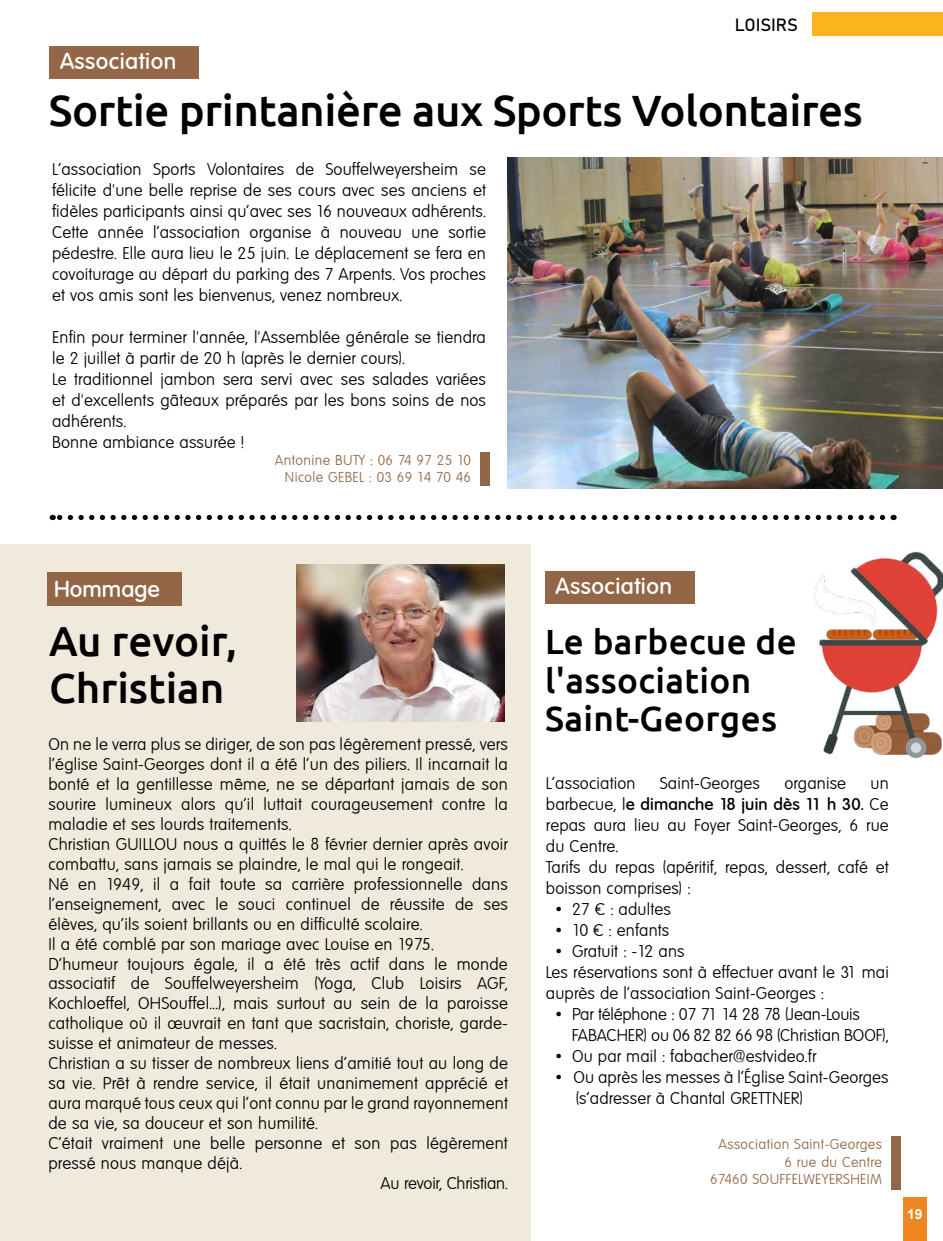
<style>
.page{position:relative;width:943px;height:1241px;background:#fff}
.page>*{position:absolute;margin:0;border:0;box-sizing:border-box;transform-origin:0 0}
.t1{font:500 43.75px "Ubuntu";letter-spacing:-.01em;color:#000}
.t2{font:500 42px/47.2px "Ubuntu";color:#000}
.t3{font:500 35px/38.5px "Ubuntu";letter-spacing:.01em;color:#000}
.t4{font:22.75px "Elementary SF Bold";letter-spacing:.02em;color:#fff}
.t5{font:22.75px "Elementary SF Bold";color:#fff}
.t6{font:17.5px "Bahnschrift";letter-spacing:-.01em;color:#020203}
.t7{font:16.62px/21px "Elementary SF";letter-spacing:.015em;color:#000}
.t8{font:16.62px/21px "Elementary SF";letter-spacing:-.01em;color:#000}
.t9{font:16.62px "Elementary SF Bold";letter-spacing:.01em;color:#000}
.t10{font:14px/17.5px "Elementary SF";letter-spacing:.03em;color:#926646;text-align:right}
.t11{font:700 14px "Arial";color:#fff}
.s1{font-family:"Elementary SF"}
.s2{font-family:"Elementary SF Bold"}
</style>
<div class="page">
<img style="left:814px;top:551px;width:129px;height:208px">
<div style="left:0;top:544px;width:530px;height:696px;background:#efeadc"></div>
<div style="left:902px;top:1197px;width:24px;height:43px;background:#ef8620"></div>
<div style="left:812px;top:12px;width:131px;height:23px;background:#fab51d"></div>
<div style="left:47px;top:571px;width:135px;height:34px;background:#926646"></div>
<div style="left:545px;top:570px;width:149px;height:33px;background:#926646"></div>
<div style="left:50px;top:46px;width:149px;height:32px;background:#926646"></div>
<img style="left:507px;top:157px;width:436px;height:331px">
<img style="left:296px;top:564px;width:209px;height:157px">
<div style="left:890px;top:1135px;width:10px;height:54px;background:#926646"></div>
<div style="left:480px;top:452px;width:9px;height:34px;background:#926646"></div>
<svg style="left:52px;top:514px;width:830px;height:6px"></svg>
<h3 class="t4" style="left:60px;top:48px;width:118px">Association</h3>
<p class="t6" style="left:735px;top:14px;width:64px">LOISIRS</p>
<h1 class="t1" style="left:49px;top:82px;width:815px">Sortie printanière aux Sports Volontaires</h1>
<p class="t7" style="left:52px;top:159px;width:435px;text-align:justify">L’association Sports Volontaires de Souffelweyersheim se félicite d'une belle reprise de ses cours avec ses anciens et fidèles participants ainsi qu’avec ses 16 nouveaux adhérents.<br>Cette année l’association organise à nouveau une sortie pédestre. Elle aura lieu le 25 juin. Le déplacement se fera en covoiturage au départ du parking des 7 Arpents. Vos proches et vos amis sont les bienvenus, venez nombreux.</p>
<p class="t7" style="left:52px;top:327px;width:435px">Enfin pour terminer l'année, l'Assemblée générale se tiendra le 2 juillet à partir de 20 h (après le dernier cours).<br>Le traditionnel jambon sera servi avec ses salades variées et d'excellents gâteaux préparés par les bons soins de nos adhérents.<br>Bonne ambiance assurée !</p>
<p class="t10" style="left:275px;top:451px;width:198px">Antonine BUTY : 06 74 97 25 10<br>Nicole GEBEL : 03 69 14 70 46</p>
<h3 class="t5" style="left:54px;top:575px;width:107px">Hommage</h3>
<h2 class="t2" style="left:49px;top:615px;width:189px">Au revoir,<br>Christian</h2>
<p class="t7" style="left:48px;top:733px;width:461px">On ne le verra plus se diriger, de son pas légèrement pressé, vers</p>
<p class="t7" style="left:48px;top:753px;width:461px">l’église Saint-Georges dont il a été l’un des piliers. Il incarnait la</p>
<p class="t7" style="left:48px;top:773px;width:461px">bonté et la gentillesse même, ne se départant jamais de son</p>
<p class="t7" style="left:48px;top:793px;width:461px">sourire lumineux alors qu’il luttait courageusement contre la</p>
<p class="t7" style="left:48px;top:813px;width:245px">maladie et ses lourds traitements.</p>
<p class="t7" style="left:48px;top:833px;width:461px">Christian GUILLOU nous a quittés le 8 février dernier après avoir</p>
<p class="t7" style="left:48px;top:853px;width:416px">combattu, sans jamais se plaindre, le mal qui le rongeait.</p>
<p class="t7" style="left:48px;top:873px;width:461px">Né en 1949, il a fait toute sa carrière professionnelle dans</p>
<p class="t7" style="left:48px;top:893px;width:461px">l’enseignement, avec le souci continuel de réussite de ses</p>
<p class="t7" style="left:48px;top:913px;width:376px">élèves, qu’ils soient brillants ou en difficulté scolaire.</p>
<p class="t7" style="left:48px;top:933px;width:387px">Il a été comblé par son mariage avec Louise en 1975.</p>
<p class="t7" style="left:48px;top:953px;width:461px">D’humeur toujours égale, il a été très actif dans le monde</p>
<p class="t7" style="left:48px;top:973px;width:461px">associatif de Souffelweyersheim (Yoga, Club Loisirs AGF,</p>
<p class="t7" style="left:48px;top:993px;width:461px">Kochloeffel, OHSouffel...), mais surtout au sein de la paroisse</p>
<p class="t7" style="left:48px;top:1013px;width:461px">catholique où il œuvrait en tant que sacristain, choriste, garde-</p>
<p class="t7" style="left:48px;top:1033px;width:230px">suisse et animateur de messes.</p>
<p class="t7" style="left:48px;top:1053px;width:461px">Christian a su tisser de nombreux liens d’amitié tout au long de</p>
<p class="t7" style="left:48px;top:1073px;width:461px">sa vie. Prêt à rendre service, il était unanimement apprécié et</p>
<p class="t7" style="left:48px;top:1093px;width:461px">aura marqué tous ceux qui l’ont connu par le grand rayonnement</p>
<p class="t7" style="left:48px;top:1112px;width:271px">de sa vie, sa douceur et son humilité.</p>
<p class="t7" style="left:48px;top:1132px;width:461px">C’était vraiment une belle personne et son pas légèrement</p>
<p class="t7" style="left:48px;top:1152px;width:195px">pressé nous manque déjà.</p>
<p class="t8" style="left:380px;top:1172px;width:129px">Au revoir, Christian.</p>
<h3 class="t4" style="left:555px;top:573px;width:118px">Association</h3>
<h3 class="t3" style="left:545px;top:621px;width:253px">Le barbecue de l'association<br>Saint-Georges</h3>
<p class="t7" style="left:546px;top:773px;width:91px">L’association</p>
<p class="t7" style="left:660px;top:773px;width:102px">Saint-Georges</p>
<p class="t7" style="left:784px;top:773px;width:63px">organise</p>
<p class="t7" style="left:870px;top:773px;width:20px">un</p>
<p class="t9" style="left:546px;top:794px;width:344px"><span class="s1">barbecue, l</span>e dimanche 18 juin dès 11 h 30. <span class="s1">Ce</span></p>
<p class="t7" style="left:546px;top:815px;width:344px">repas aura lieu au Foyer Saint-Georges, 6 rue du Centre.<br>Tarifs du repas (apéritif, repas, dessert, café et boisson comprises) :</p>
<p class="t7" style="left:556px;top:899px;width:116px"><span class="s2">•</span> 27 € : adultes</p>
<p class="t7" style="left:556px;top:920px;width:115px"><span class="s2">•</span> 10 € : enfants</p>
<p class="t7" style="left:546px;top:941px;width:344px;text-indent:10px"><span class="s2">•</span> Gratuit : -12 ans<br>Les réservations sont à effectuer avant le 31 mai auprès de l’association Saint-Georges :</p>
<p class="t8" style="left:572px;top:1004px;width:318px;text-indent:-16px"><span class="s2">•</span> Par téléphone : 07 71 14 28 78 (Jean-Louis<br>FABACHER) ou 06 82 82 66 98 (Christian BOOF),</p>
<p class="t7" style="left:556px;top:1045px;width:262px"><span class="s2">•</span> Ou par mail : fabacher@estvideo.fr</p>
<p class="t7" style="left:576px;top:1066px;width:314px;text-indent:-20px"><span class="s2">•</span> Ou après les messes à l’Église Saint-Georges (s’adresser à Chantal GRETTNER)</p>
<p class="t10" style="left:710px;top:1135px;width:173px">Association Saint-Georges<br>6 rue du Centre<br>67460 SOUFFELWEYERSHEIM</p>
<p class="t11" style="left:907px;top:1204px;width:17px">19</p>
</div>
